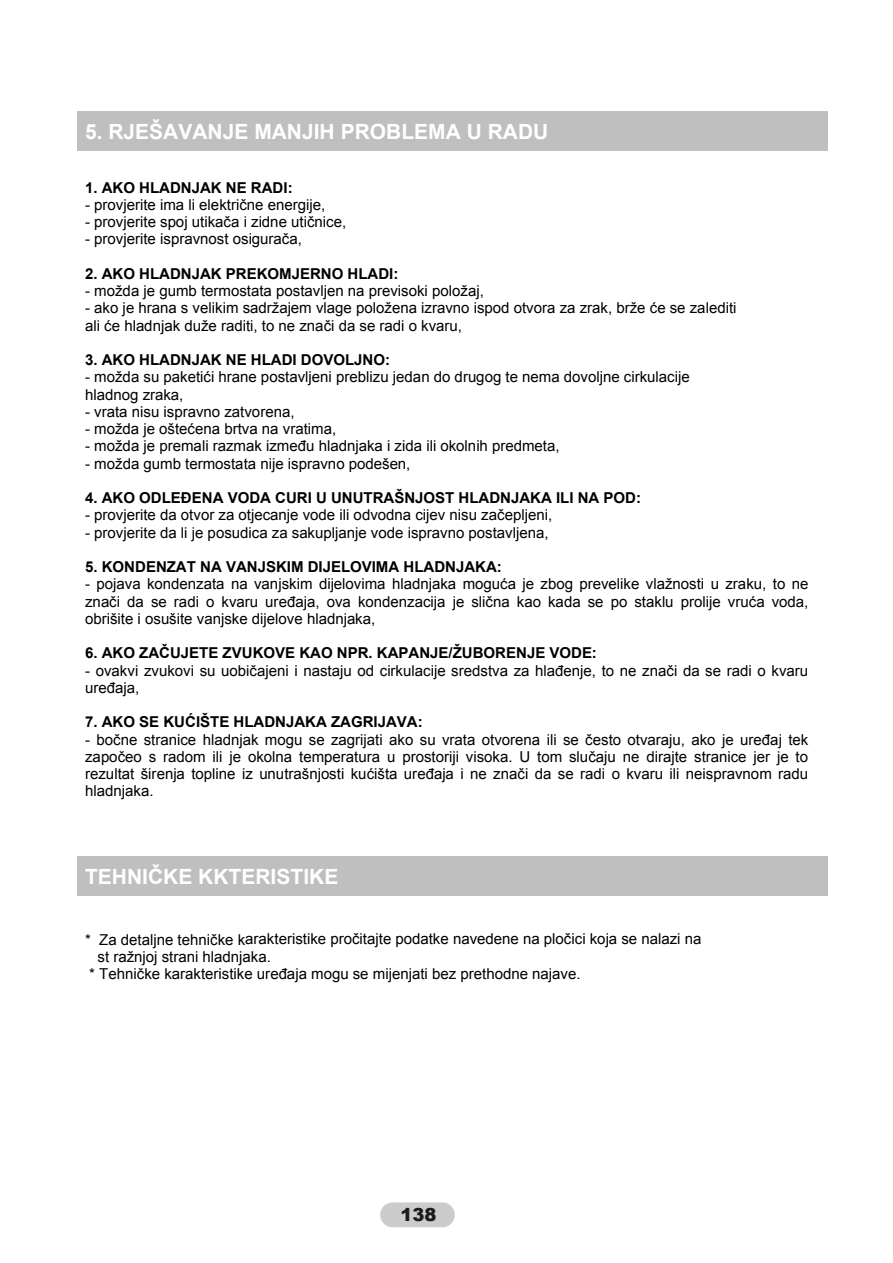
<style>
.page{position:relative;width:893px;height:1263px;background:#fff}
.page>*{position:absolute;margin:0;border:0;box-sizing:border-box;transform-origin:0 0}
.t1{font:700 21px "Arial";color:#fff}
.t2{font:900 18px "Arial";color:#1f1a17}
.t3{font:15px/17.2px "Arial";color:#000}
.t4{font:700 15px "Arial";color:#000}
</style>
<div class="page">
<div style="left:77px;top:111px;width:750px;height:40px;background:#bfbfbf"></div>
<div style="left:77px;top:856px;width:750px;height:40px;background:#bfbfbf"></div>
<div style="left:380px;top:1202px;width:75px;height:25px;background:#ccc;border-radius:12px"></div>
<h1 class="t1" style="left:85px;top:120px;width:465px">5. RJEŠAVANJE MANJIH PROBLEMA U RADU</h1>
<p class="t4" style="left:85px;top:179px;width:209px">1. AKO HLADNJAK NE RADI:</p>
<p class="t3" style="left:85px;top:196px;width:242px">- provjerite ima li električne energije,</p>
<p class="t3" style="left:85px;top:213px;width:262px">- provjerite spoj utikača i zidne utičnice,</p>
<p class="t3" style="left:85px;top:230px;width:218px">- provjerite ispravnost osigurača,</p>
<p class="t4" style="left:85px;top:265px;width:315px">2. AKO HLADNJAK PREKOMJERNO HLADI:</p>
<p class="t3" style="left:85px;top:282px;width:400px">- možda je gumb termostata postavljen na previsoki položaj,</p>
<p class="t3" style="left:85px;top:299px;width:653px">- ako je hrana s velikim sadržajem vlage položena izravno ispod otvora za zrak, brže će se zalediti ali će hladnjak duže raditi, to ne znači da se radi o kvaru,</p>
<p class="t4" style="left:85px;top:352px;width:306px">3. AKO HLADNJAK NE HLADI DOVOLJNO:</p>
<p class="t3" style="left:85px;top:368px;width:606px">- možda su paketići hrane postavljeni preblizu jedan do drugog te nema dovoljne cirkulacije hladnog zraka,</p>
<p class="t3" style="left:85px;top:403px;width:211px">- vrata nisu ispravno zatvorena,</p>
<p class="t3" style="left:85px;top:420px;width:253px">- možda je oštećena brtva na vratima,</p>
<p class="t3" style="left:85px;top:437px;width:476px">- možda je premali razmak između hladnjaka i zida ili okolnih predmeta,</p>
<p class="t3" style="left:85px;top:455px;width:327px">- možda gumb termostata nije ispravno podešen,</p>
<p class="t4" style="left:85px;top:490px;width:557px">4. AKO ODLEĐENA VODA CURI U UNUTRAŠNJOST HLADNJAKA ILI NA POD:</p>
<p class="t3" style="left:85px;top:506px;width:468px">- provjerite da otvor za otjecanje vode ili odvodna cijev nisu začepljeni,</p>
<p class="t3" style="left:85px;top:524px;width:465px">- provjerite da li je posudica za sakupljanje vode ispravno postavljena,</p>
<p class="t4" style="left:85px;top:559px;width:418px">5. KONDENZAT NA VANJSKIM DIJELOVIMA HLADNJAKA:</p>
<p class="t3" style="left:85px;top:576px;width:724px;text-align:justify">- pojava kondenzata na vanjskim dijelovima hladnjaka moguća je zbog prevelike vlažnosti u zraku, to ne znači da se radi o kvaru uređaja, ova kondenzacija je slična kao kada se po staklu prolije vruća voda, obrišite i osušite vanjske dijelove hladnjaka,</p>
<p class="t4" style="left:85px;top:645px;width:513px">6. AKO ZAČUJETE ZVUKOVE KAO NPR. KAPANJE/ŽUBORENJE VODE:</p>
<p class="t3" style="left:85px;top:662px;width:724px">- ovakvi zvukovi su uobičajeni i nastaju od cirkulacije sredstva za hlađenje, to ne znači da se radi o kvaru uređaja,</p>
<p class="t4" style="left:85px;top:714px;width:339px">7. AKO SE KUĆIŠTE HLADNJAKA ZAGRIJAVA:</p>
<p class="t3" style="left:85px;top:731px;width:724px;text-align:justify">- bočne stranice hladnjak mogu se zagrijati ako su vrata otvorena ili se često otvaraju, ako je uređaj tek započeo s radom ili je okolna temperatura u prostoriji visoka. U tom slučaju ne dirajte stranice jer je to rezultat širenja topline iz unutrašnjosti kućišta uređaja i ne znači da se radi o kvaru ili neispravnom radu hladnjaka.</p>
<h1 class="t1" style="left:85px;top:865px;width:255px">TEHNIČKE KKTERISTIKE</h1>
<p class="t3" style="left:85px;top:931px;width:618px">* Za detaljne tehničke karakteristike pročitajte podatke navedene na pločici koja se nalazi na</p>
<p class="t3" style="left:97px;top:948px;width:175px">st ražnjoj strani hladnjaka.</p>
<p class="t3" style="left:89px;top:965px;width:493px">* Tehničke karakteristike uređaja mogu se mijenjati bez prethodne najave.</p>
<p class="t2" style="left:400px;top:1209px;width:38px">138</p>
</div>
